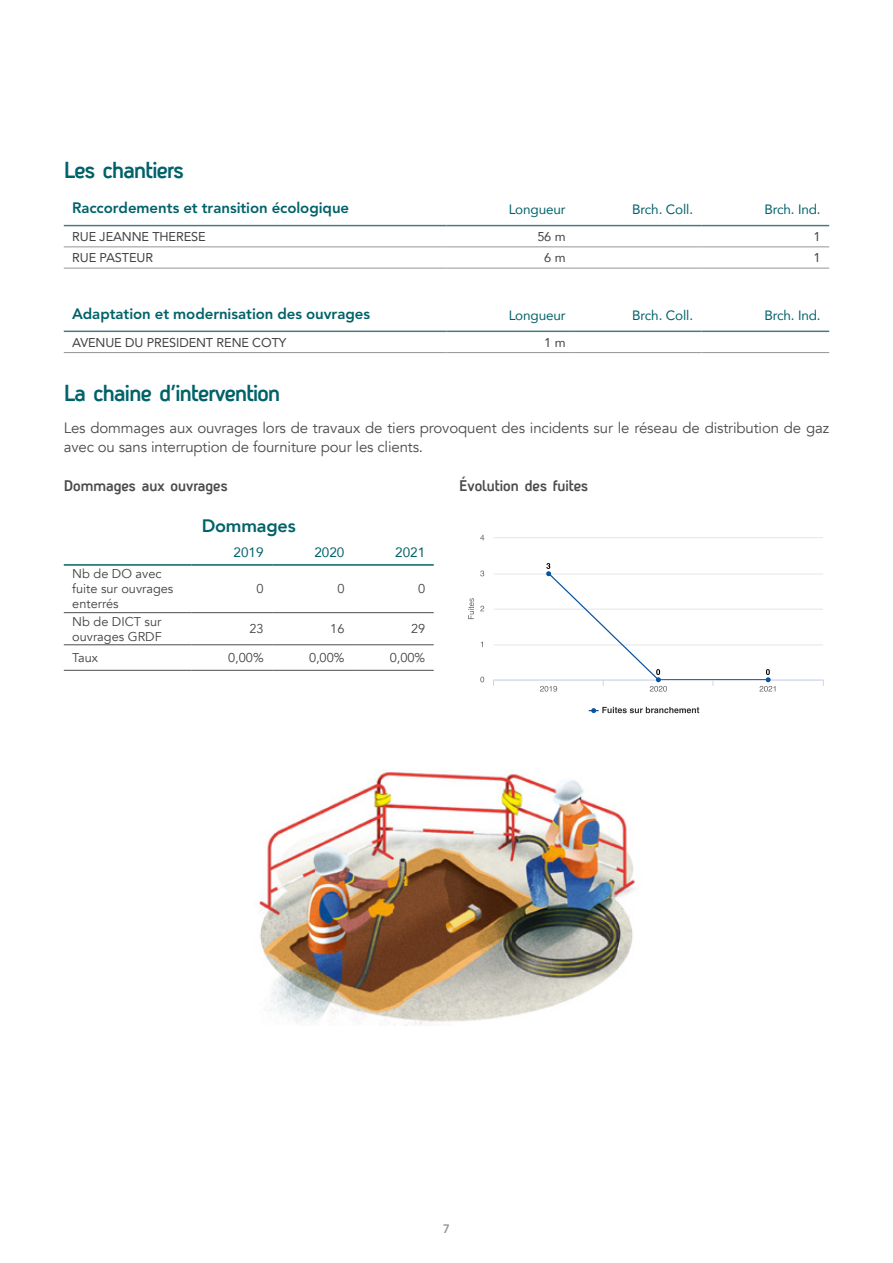
<style>
.page{position:relative;width:893px;height:1263px;background:#fff}
.page>*{position:absolute;margin:0;border:0;box-sizing:border-box;transform-origin:0 0}
.t1{font:700 22.5px "Antagometrica BTW01";letter-spacing:-.03em;color:#006269}
.t2{font:800 18px "Avenir";letter-spacing:-.01em;color:#006269}
.t3{font:15px/19.5px "Avenir";letter-spacing:-.01em;color:#4b4b4a}
.t4{font:800 15px "Avenir LT Std";letter-spacing:-.005em;color:#006269}
.t5{font:700 15px "Antagometrica BTW01";color:#4b4b4a}
.t6{font:13.5px "Avenir";letter-spacing:-.01em;color:#006269}
.t7{font:12.75px/15px "Avenir";color:#414042}
.t8{font:12.75px "Avenir";letter-spacing:-.01em;color:#414042}
.t9{font:12px "Avenir";color:#9d9c9c}
</style>
<div class="page">
<hr style="left:64px;top:247px;width:382px;height:1px;background:#939598">
<hr style="left:446px;top:247px;width:128px;height:1px;background:#939598">
<hr style="left:574px;top:247px;width:128px;height:1px;background:#939598">
<hr style="left:702px;top:247px;width:127px;height:1px;background:#939598">
<hr style="left:64px;top:268px;width:382px;height:1px;background:#939598">
<hr style="left:446px;top:268px;width:128px;height:1px;background:#939598">
<hr style="left:574px;top:268px;width:128px;height:1px;background:#939598">
<hr style="left:702px;top:268px;width:127px;height:1px;background:#939598">
<hr style="left:64px;top:225px;width:382px;height:1px;background:#477a80">
<hr style="left:446px;top:225px;width:128px;height:1px;background:#477a80">
<hr style="left:574px;top:225px;width:128px;height:1px;background:#477a80">
<hr style="left:702px;top:225px;width:127px;height:1px;background:#477a80">
<hr style="left:64px;top:352px;width:382px;height:1px;background:#939598">
<hr style="left:446px;top:352px;width:128px;height:1px;background:#939598">
<hr style="left:574px;top:352px;width:128px;height:1px;background:#939598">
<hr style="left:702px;top:352px;width:127px;height:1px;background:#939598">
<hr style="left:64px;top:331px;width:382px;height:1px;background:#477a80">
<hr style="left:446px;top:331px;width:128px;height:1px;background:#477a80">
<hr style="left:574px;top:331px;width:128px;height:1px;background:#477a80">
<hr style="left:702px;top:331px;width:127px;height:1px;background:#477a80">
<svg style="left:64px;top:613px;width:370px;height:57px"></svg>
<hr style="left:64px;top:564px;width:127px;height:2px;background:#006267">
<hr style="left:191px;top:564px;width:81px;height:2px;background:#006267">
<hr style="left:272px;top:564px;width:81px;height:2px;background:#006267">
<hr style="left:353px;top:564px;width:81px;height:2px;background:#006267">
<hr style="left:64px;top:612px;width:127px;height:1px;background:#4d4d4f">
<hr style="left:191px;top:612px;width:81px;height:1px;background:#4d4d4f">
<hr style="left:272px;top:612px;width:81px;height:1px;background:#4d4d4f">
<hr style="left:353px;top:612px;width:81px;height:1px;background:#4d4d4f">
<hr style="left:64px;top:644px;width:127px;height:1px;background:#4d4d4f">
<hr style="left:191px;top:644px;width:81px;height:1px;background:#4d4d4f">
<hr style="left:272px;top:644px;width:81px;height:1px;background:#4d4d4f">
<hr style="left:353px;top:644px;width:81px;height:1px;background:#4d4d4f">
<hr style="left:64px;top:670px;width:127px;height:1px;background:#4d4d4f">
<hr style="left:191px;top:670px;width:81px;height:1px;background:#4d4d4f">
<hr style="left:272px;top:670px;width:81px;height:1px;background:#4d4d4f">
<hr style="left:353px;top:670px;width:81px;height:1px;background:#4d4d4f">
<hr style="left:494px;top:645px;width:329px;height:1px;background:#e6e6e6">
<hr style="left:494px;top:609px;width:329px;height:1px;background:#e6e6e6">
<hr style="left:494px;top:574px;width:329px;height:1px;background:#e6e6e6">
<hr style="left:494px;top:537px;width:329px;height:1px;background:#e6e6e6">
<hr style="left:494px;top:680px;width:329px;height:1px;background:#ccd6eb">
<svg style="left:468px;top:598px;width:6px;height:21px"></svg>
<svg style="left:589px;top:707px;width:110px;height:6px"></svg>
<svg style="left:540px;top:563px;width:235px;height:129px"></svg>
<svg style="left:480px;top:677px;width:4px;height:5px"></svg>
<svg style="left:480px;top:606px;width:4px;height:5px"></svg>
<svg style="left:480px;top:571px;width:4px;height:5px"></svg>
<svg style="left:480px;top:535px;width:4px;height:5px"></svg>
<img style="left:259px;top:770px;width:377px;height:255px">
<h1 class="t1" style="left:64px;top:157px;width:121px">Les chantiers</h1>
<p class="t4" style="left:72px;top:199px;width:278px">Raccordements et transition écologique</p>
<p class="t6" style="left:509px;top:199px;width:58px">Longueur</p>
<p class="t6" style="left:632px;top:199px;width:62px">Brch. Coll.</p>
<p class="t6" style="left:764px;top:199px;width:58px">Brch. Ind.</p>
<p class="t8" style="left:72px;top:226px;width:135px">RUE JEANNE THERESE</p>
<p class="t8" style="left:537px;top:226px;width:30px">56 m</p>
<p class="t8" style="left:814px;top:226px;width:9px">1</p>
<p class="t8" style="left:72px;top:247px;width:82px">RUE PASTEUR</p>
<p class="t8" style="left:544px;top:247px;width:23px">6 m</p>
<p class="t8" style="left:814px;top:247px;width:9px">1</p>
<p class="t4" style="left:72px;top:305px;width:299px">Adaptation et modernisation des ouvrages</p>
<p class="t6" style="left:509px;top:305px;width:58px">Longueur</p>
<p class="t6" style="left:632px;top:305px;width:62px">Brch. Coll.</p>
<p class="t6" style="left:764px;top:305px;width:58px">Brch. Ind.</p>
<p class="t8" style="left:72px;top:332px;width:216px">AVENUE DU PRESIDENT RENE COTY</p>
<p class="t8" style="left:544px;top:332px;width:23px">1 m</p>
<h1 class="t1" style="left:64px;top:379px;width:218px">La chaine d’intervention</h1>
<p class="t3" style="left:64px;top:418px;width:767px">Les dommages aux ouvrages lors de travaux de tiers provoquent des incidents sur le réseau de distribution de gaz avec ou sans interruption de fourniture pour les clients.</p>
<p class="t5" style="left:64px;top:477px;width:165px">Dommages aux ouvrages</p>
<p class="t5" style="left:459px;top:477px;width:130px">Évolution des fuites</p>
<p class="t2" style="left:202px;top:511px;width:95px">Dommages</p>
<p class="t6" style="left:234px;top:541px;width:32px">2019</p>
<p class="t6" style="left:314px;top:541px;width:32px">2020</p>
<p class="t6" style="left:395px;top:541px;width:32px">2021</p>
<p class="t7" style="left:72px;top:567px;width:103px">Nb de DO avec fuite sur ouvrages enterrés</p>
<p class="t7" style="left:257px;top:582px;width:9px">0</p>
<p class="t7" style="left:337px;top:582px;width:9px">0</p>
<p class="t7" style="left:418px;top:582px;width:9px">0</p>
<p class="t7" style="left:72px;top:614px;width:91px">Nb de DICT sur ouvrages GRDF</p>
<p class="t7" style="left:249px;top:621px;width:16px">23</p>
<p class="t7" style="left:330px;top:621px;width:16px">16</p>
<p class="t7" style="left:411px;top:621px;width:16px">29</p>
<p class="t7" style="left:72px;top:650px;width:27px">Taux</p>
<p class="t7" style="left:228px;top:650px;width:37px">0,00%</p>
<p class="t7" style="left:309px;top:650px;width:37px">0,00%</p>
<p class="t7" style="left:390px;top:650px;width:37px">0,00%</p>
<p class="t9" style="left:443px;top:1219px;width:8px">7</p>
</div>
